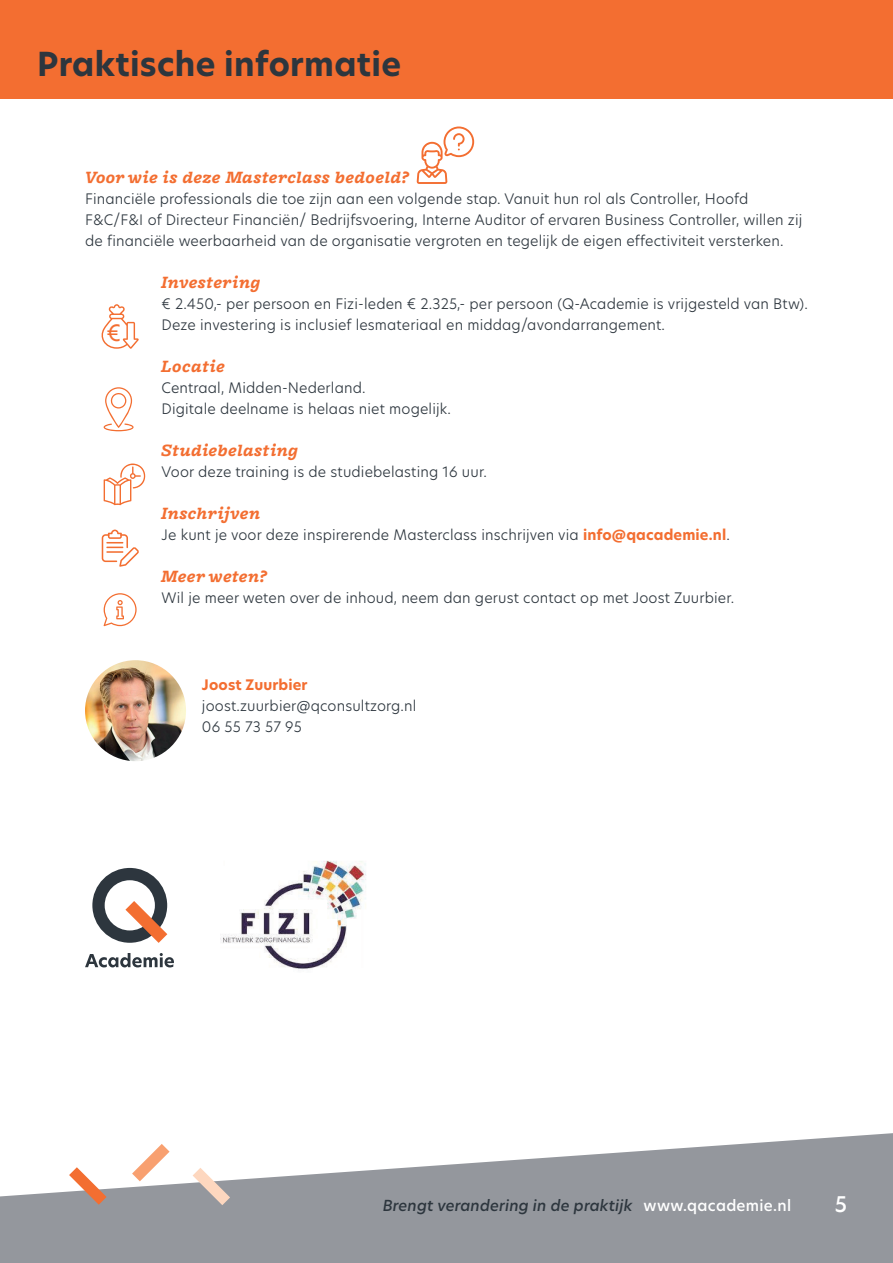
<style>
.page{position:relative;width:893px;height:1263px;background:#fff}
.page>*{position:absolute;margin:0;border:0;box-sizing:border-box;transform-origin:0 0}
.t1{font:700 32.55px "New Hero";letter-spacing:.01em;color:#2d363e}
.t2{font:22.2px "New Hero";color:#f36e31}
.t3{font:500 21.3px "New Hero";color:#fff}
.t4{font:italic 700 18px "Freight Macro Pro";letter-spacing:.02em;color:#f36e31}
.t5{font:italic 500 15px "New Hero";letter-spacing:.01em;color:#2d363e}
.t6{font:300 14.25px/21px "New Hero";letter-spacing:.01em;color:#2d363e}
.t7{font:700 14.25px "New Hero";letter-spacing:.01em;color:#f36e31}
.s1{font-weight:700;color:#f36e31}
.s2{font-style:normal;color:#fff}
</style>
<div class="page">
<svg style="left:0;top:1133px;width:893px;height:130px;fill:#94979d"></svg>
<svg style="left:69px;top:1167px;width:38px;height:38px"></svg>
<svg style="left:193px;top:1168px;width:37px;height:37px"></svg>
<svg style="left:132px;top:1144px;width:38px;height:37px"></svg>
<div style="left:0;top:0;width:893px;height:99px;background:#f36e31"></div>
<img style="left:85px;top:660px;width:101px;height:101px;border-radius:50px">
<svg style="left:417px;top:126px;width:57px;height:58px"></svg>
<svg style="left:101px;top:304px;width:38px;height:45px"></svg>
<svg style="left:104px;top:387px;width:30px;height:44px"></svg>
<svg style="left:104px;top:463px;width:42px;height:42px"></svg>
<svg style="left:102px;top:530px;width:37px;height:37px"></svg>
<svg style="left:104px;top:593px;width:33px;height:33px"></svg>
<img style="left:220px;top:860px;width:146px;height:110px">
<svg style="left:92px;top:868px;width:75px;height:75px"></svg>
<svg style="left:85px;top:953px;width:89px;height:14px"></svg>
<h1 class="t1" style="left:37px;top:42px;width:365px">Praktische informatie</h1>
<p class="t4" style="left:85px;top:165px;width:325px">Voor wie is deze Masterclass bedoeld?</p>
<p class="t6" style="left:85px;top:188px;width:719px">Financiële professionals die toe zijn aan een volgende stap. Vanuit hun rol als Controller, Hoofd<br>F&amp;C/F&amp;I of Directeur Financiën/ Bedrijfsvoering, Interne Auditor of ervaren Business Controller, willen zij de financiële weerbaarheid van de organisatie vergroten en tegelijk de eigen effectiviteit versterken.</p>
<p class="t4" style="left:162px;top:270px;width:101px">Investering</p>
<p class="t6" style="left:162px;top:293px;width:648px">€ 2.450,- per persoon en Fizi-leden € 2.325,- per persoon (Q-Academie is vrijgesteld van Btw).<br>Deze investering is inclusief lesmateriaal en middag/avondarrangement.</p>
<p class="t4" style="left:162px;top:354px;width:65px">Locatie</p>
<p class="t6" style="left:162px;top:377px;width:291px">Centraal, Midden-Nederland.<br>Digitale deelname is helaas niet mogelijk.</p>
<p class="t4" style="left:162px;top:438px;width:138px">Studiebelasting</p>
<p class="t6" style="left:162px;top:461px;width:327px">Voor deze training is de studiebelasting 16 uur.</p>
<p class="t4" style="left:162px;top:501px;width:100px">Inschrijven</p>
<p class="t6" style="left:162px;top:524px;width:570px">Je kunt je voor deze inspirerende Masterclass inschrijven via <span class="s1">info@qacademie.nl</span>.</p>
<p class="t4" style="left:162px;top:564px;width:107px">Meer weten?</p>
<p class="t6" style="left:162px;top:587px;width:574px">Wil je meer weten over de inhoud, neem dan gerust contact op met Joost Zuurbier.</p>
<h2 class="t2" style="left:107px;top:318px;width:16px">€</h2>
<p class="t7" style="left:202px;top:675px;width:107px">Joost Zuurbier</p>
<p class="t6" style="left:202px;top:695px;width:216px">joost.zuurbier@qconsultzorg.nl<br>06 55 73 57 95</p>
<p class="t5" style="left:383px;top:1195px;width:410px">Brengt verandering in de praktijk <span class="s2">www.qacademie.nl</span></p>
<h3 class="t3" style="left:835px;top:1189px;width:14px">5</h3>
</div>
